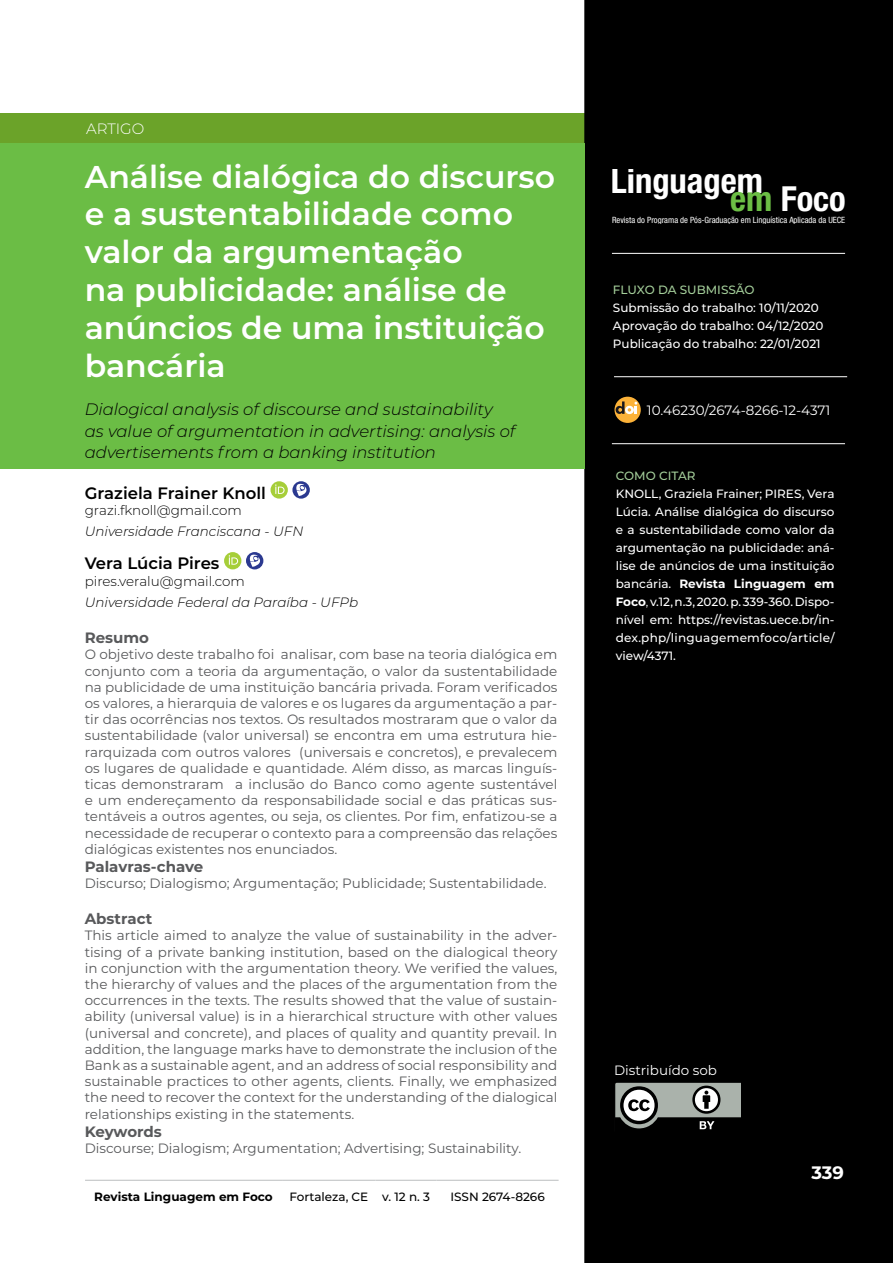
<style>
.page{position:relative;width:893px;height:1263px;background:#fff}
.page>*{position:absolute;margin:0;border:0;box-sizing:border-box;transform-origin:0 0}
.t1{font:700 condensed 34.5px "Helvetica Neue LT Std";color:#fff}
.t2{font:600 31.5px/37.8px "Montserrat";color:#fff}
.t3{font:700 18px "Montserrat";color:#fff}
.t4{font:italic 300 16.5px/21.6px "Montserrat";color:#000}
.t5{font:600 16.5px "Montserrat";color:#000}
.t6{font:700 15px "Montserrat";color:#58595b}
.t7{font:300 15px "Montserrat";color:#fff}
.t8{font:13.5px/16.2px "Montserrat";color:#58595b;text-align:justify}
.t9{font:italic 300 13.5px "Montserrat";color:#000}
.t10{font:300 13.5px "Montserrat";color:#000}
.t11{font:13.5px "Montserrat";color:#fff}
.t12{font:500 12px/18px "Montserrat";color:#fff}
.t13{font:500 12px "Montserrat";color:#000}
.t14{font:500 12px "Montserrat";color:#a4ce9a}
.t15{font:700 12px "Montserrat";color:#000}
.t16{font:condensed 8.7px "Helvetica Neue LT Std";color:#fff}
.s1{color:#6cbe45}
.s2{font-weight:700}
.s3{font-weight:400}
</style>
<div class="page">
<div style="left:0;top:113px;width:584px;height:30px;background:#6ba329"></div>
<div style="left:585px;top:1px;width:307px;height:1261px;background:#000"></div>
<div style="left:584px;top:0;width:309px;height:1263px;border:2px solid #000"></div>
<hr style="left:612px;top:253px;width:233px;height:1px;background:#fff">
<svg style="left:615px;top:1082px;width:125px;height:48px"></svg>
<hr style="left:85px;top:1180px;width:197px;height:1px;background:#bcbec0">
<hr style="left:282px;top:1180px;width:94px;height:1px;background:#bcbec0">
<hr style="left:376px;top:1180px;width:61px;height:1px;background:#bcbec0">
<hr style="left:437px;top:1180px;width:122px;height:1px;background:#bcbec0">
<div style="left:0;top:143px;width:584px;height:326px;background:#6bbd45"></div>
<div style="left:271px;top:481px;width:17px;height:18px;background:#a6ce39;border-radius:50%"></div>
<svg style="left:275px;top:484px;width:10px;height:10px"></svg>
<svg style="left:292px;top:481px;width:18px;height:18px"></svg>
<svg style="left:296px;top:484px;width:10px;height:12px"></svg>
<svg style="left:224px;top:552px;width:17px;height:17px"></svg>
<svg style="left:229px;top:555px;width:9px;height:10px"></svg>
<svg style="left:246px;top:552px;width:17px;height:17px"></svg>
<svg style="left:250px;top:555px;width:10px;height:12px"></svg>
<div style="left:614px;top:397px;width:27px;height:26px;background:#fcb238;border-radius:50%"></div>
<svg style="left:616px;top:401px;width:21px;height:13px"></svg>
<hr style="left:614px;top:376px;width:233px;height:1px;background:#fff">
<hr style="left:612px;top:443px;width:233px;height:1px;background:#fff">
<p class="t7" style="left:86px;top:118px;width:60px">ARTIGO</p>
<h2 class="t2" style="left:85px;top:156px;width:472px">Análise dialógica do discurso e a sustentabilidade como valor da argumentação<br>na publicidade: análise de anúncios de uma instituição bancária</h2>
<p class="t4" style="left:85px;top:398px;width:432px">Dialogical analysis of discourse and sustainability as value of argumentation in advertising: analysis of advertisements from a banking institution</p>
<p class="t5" style="left:85px;top:481px;width:183px">Graziela Frainer Knoll</p>
<p class="t10" style="left:85px;top:501px;width:159px">grazi.fknoll@gmail.com</p>
<p class="t9" style="left:85px;top:522px;width:220px">Universidade Franciscana - UFN</p>
<p class="t5" style="left:85px;top:552px;width:136px">Vera Lúcia Pires</p>
<p class="t10" style="left:85px;top:572px;width:162px">pires.veralu@gmail.com</p>
<p class="t9" style="left:85px;top:593px;width:275px">Universidade Federal da Paraíba - UFPb</p>
<p class="t6" style="left:85px;top:627px;width:66px">Resumo</p>
<p class="t8" style="left:85px;top:646px;width:474px">O objetivo deste trabalho foi analisar, com base na teoria dialógica em conjunto com a teoria da argumentação, o valor da sustentabilidade na publicidade de uma instituição bancária privada. Foram verificados os valores, a hierarquia de valores e os lugares da argumentação a par&shy;tir das ocorrências nos textos. Os resultados mostraram que o valor da sustentabilidade (valor universal) se encontra em uma estrutura hie&shy;rarquizada com outros valores (universais e concretos), e prevalecem os lugares de qualidade e quantidade. Além disso, as marcas linguís&shy;ticas demonstraram a inclusão do Banco como agente sustentável e um endereçamento da responsabilidade social e das práticas sus&shy;tentáveis a outros agentes, ou seja, os clientes. Por fim, enfatizou-se a necessidade de recuperar o contexto para a compreensão das relações dialógicas existentes nos enunciados.</p>
<p class="t6" style="left:85px;top:856px;width:120px">Palavras-chave</p>
<p class="t8" style="left:85px;top:875px;width:463px">Discurso; Dialogismo; Argumentação; Publicidade; Sustentabilidade.</p>
<p class="t6" style="left:85px;top:908px;width:69px">Abstract</p>
<p class="t8" style="left:85px;top:927px;width:474px">This article aimed to analyze the value of sustainability in the adver&shy;tising of a private banking institution, based on the dialogical theory in conjunction with the argumentation theory. We verified the values, the hierarchy of values and the places of the argumentation from the occurrences in the texts. The results showed that the value of sustain&shy;ability (universal value) is in a hierarchical structure with other values (universal and concrete), and places of quality and quantity prevail. In addition, the language marks have to demonstrate the inclusion of the Bank as a sustainable agent, and an address of social responsibility and sustainable practices to other agents, clients. Finally, we emphasized the need to recover the context for the understanding of the dialogical relationships existing in the statements.</p>
<p class="t6" style="left:85px;top:1120px;width:79px">Keywords</p>
<p class="t8" style="left:85px;top:1139px;width:438px">Discourse; Dialogism; Argumentation; Advertising; Sustainability.</p>
<p class="t15" style="left:94px;top:1188px;width:180px">Revista Linguagem em Foco</p>
<p class="t13" style="left:289px;top:1188px;width:142px">Fortaleza, CE v. 12 n. 3</p>
<p class="t13" style="left:450px;top:1188px;width:96px">ISSN 2674-8266</p>
<h1 class="t1" style="left:611px;top:160px;width:154px">Linguagem</h1>
<h1 class="t1" style="left:730px;top:178px;width:117px"><span class="s1">em</span> Foco</h1>
<p class="t16" style="left:612px;top:215px;width:235px">Revista do Programa de Pós-Graduação em Linguística Aplicada da UECE</p>
<p class="t14" style="left:613px;top:281px;width:143px">FLUXO DA SUBMISSÃO</p>
<p class="t12" style="left:613px;top:298px;width:212px">Submissão do trabalho: 10/11/2020<br>Aprovação do trabalho: 04/12/2020<br>Publicação do trabalho: 22/01/2021</p>
<p class="t11" style="left:647px;top:401px;width:185px">10.46230/2674-8266-12-4371</p>
<p class="t14" style="left:616px;top:468px;width:81px">COMO CITAR</p>
<p class="t12" style="left:616px;top:485px;width:220px;text-align:justify">KNOLL, Graziela Frainer; PIRES, Vera Lúcia. Análise dialógica do discurso e a sustentabilidade como valor da argumentação na publicidade: aná&shy;lise de anúncios de uma instituição bancária. <span class="s2">Revista Linguagem em Foco</span><span class="s3">,</span> v.12, n.3, 2020. p. 339-360. Dispo&shy;nível em: https://revistas.uece.br/in&shy;dex.php/linguagememfoco/article/ view/4371.</p>
<p class="t11" style="left:614px;top:1061px;width:105px">Distribuído sob</p>
<h3 class="t3" style="left:811px;top:1159px;width:34px">339</h3>
</div>
